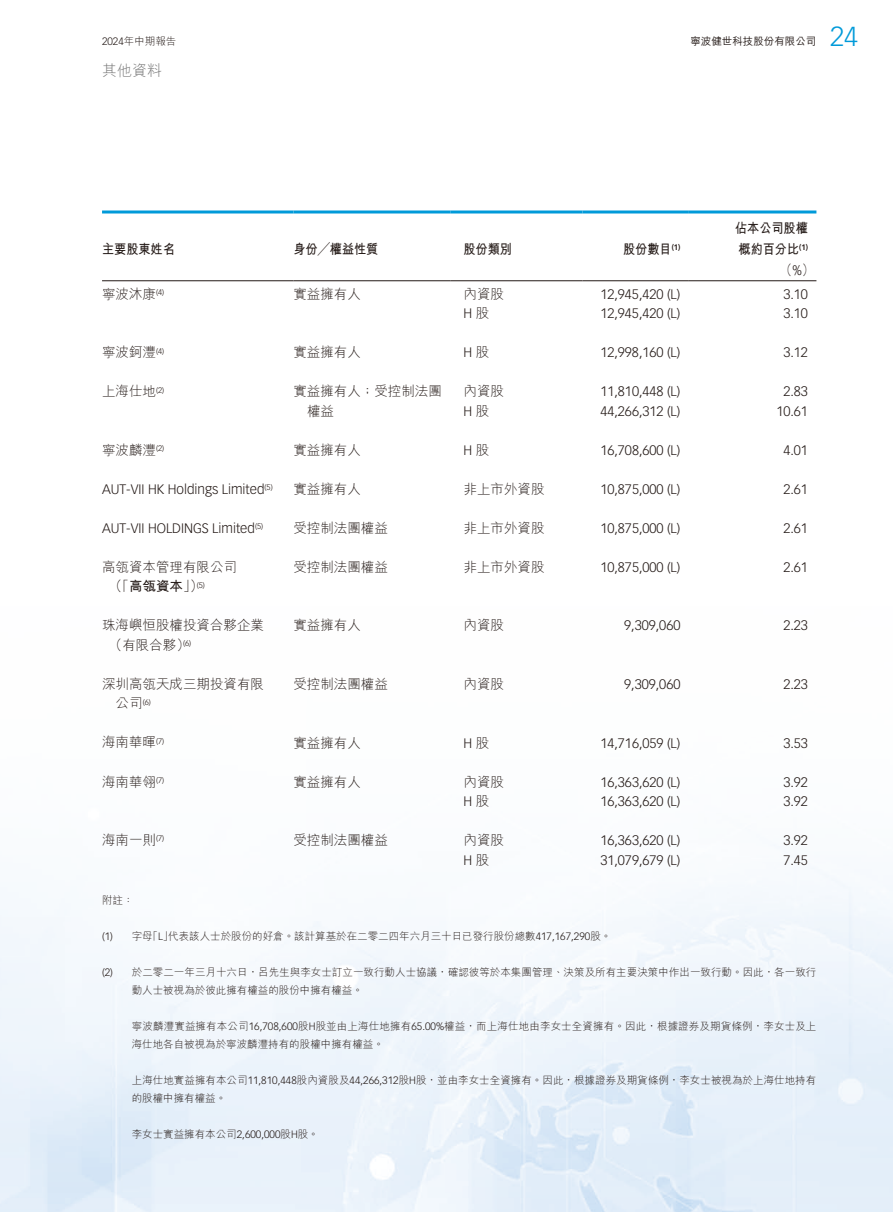
<style>
.page{position:relative;width:893px;height:1212px;background:#fff}
.page>*{position:absolute;margin:0;border:0;box-sizing:border-box;transform-origin:0 0}
.t1{font:300 27px "Vectora LT Std";color:#009ad9}
.t2{font:300 15px "M Hei HK";color:#727272}
.t3{font:300 13.5px "Vectora LT Std";color:#231916}
.t4{font:300 13.5px "M Hei HK";color:#231916}
.t5{font:700 13.5px/21px "M Hei HK";color:#231916;scale:.9 1}
.t6{font:700 13.5px "M Hei HK";color:#231916}
.t7{font:300 10.5px/18px "M Hei HK";letter-spacing:.005em;color:#231916}
.t8{font:500 10.5px "M Hei HK";color:#231916}
.t9{font:300 10.5px "Vectora LT Std";color:#231916}
.t10{font:300 7.8px "Vectora LT Std";color:#231916}
.t11{font:700 7.8px "Vectora LT Std";color:#231916;scale:.9 1}
.s1{font-family:"Vectora LT Std"}
.s2{font-weight:300}
.s3{font-family:"Vectora LT Std";font-weight:300}
.s4{font-family:"M Hei HK"}
.s5{font-family:"M Hei HK";font-size:13.5px}
</style>
<div class="page">
<hr style="left:102px;top:210px;width:191px;height:3px;background:#009ad9">
<hr style="left:293px;top:210px;width:158px;height:3px;background:#009ad9">
<hr style="left:451px;top:210px;width:132px;height:3px;background:#009ad9">
<hr style="left:583px;top:210px;width:106px;height:3px;background:#009ad9">
<hr style="left:689px;top:210px;width:127px;height:3px;background:#009ad9">
<hr style="left:102px;top:280px;width:191px;height:1px;background:#231916">
<hr style="left:293px;top:280px;width:158px;height:1px;background:#231916">
<hr style="left:451px;top:280px;width:132px;height:1px;background:#231916">
<hr style="left:583px;top:280px;width:106px;height:1px;background:#231916">
<hr style="left:689px;top:280px;width:127px;height:1px;background:#231916">
<p class="t7" style="left:102px;top:32px;width:76px"><span class="s1">2024</span>年中期報告</p>
<h2 class="t2" style="left:102px;top:60px;width:61px">其他資料</h2>
<p class="t8" style="left:690px;top:33px;width:127px">寧波健世科技股份有限公司</p>
<h1 class="t1" style="left:830px;top:21px;width:30px">24</h1>
<p class="t5" style="left:102px;top:237px;width:82px">主要股東姓名</p>
<p class="t4" style="left:102px;top:284px;width:55px">寧波沐康</p>
<p class="t10" style="left:156px;top:288px;width:10px">)4(</p>
<p class="t5" style="left:293px;top:237px;width:96px">身份╱權益性質</p>
<p class="t4" style="left:293px;top:284px;width:69px">實益擁有人</p>
<p class="t5" style="left:463px;top:237px;width:55px">股份類別</p>
<p class="t4" style="left:463px;top:284px;width:42px">內資股</p>
<p class="t5" style="left:623px;top:237px;width:55px">股份數目</p>
<p class="t11" style="left:672px;top:242px;width:11px">(1)</p>
<p class="t3" style="left:600px;top:286px;width:81px">12,945,420 (L(</p>
<p class="t5" style="left:735px;top:216px;width:82px">佔本公司股權</p>
<p class="t11" style="left:799px;top:242px;width:11px">(1)</p>
<p class="t5" style="left:780px;top:237px;width:39px;text-indent:-42px">概約百分比<span class="s2">)</span><span class="s3">%</span><span class="s2">(</span></p>
<p class="t3" style="left:783px;top:286px;width:26px">3.10</p>
<p class="t3" style="left:463px;top:306px;width:27px">H <span class="s4">股</span></p>
<p class="t3" style="left:600px;top:306px;width:81px">12,945,420 (L(</p>
<p class="t3" style="left:783px;top:306px;width:26px">3.10</p>
<p class="t4" style="left:102px;top:343px;width:55px">寧波鈳灃</p>
<p class="t10" style="left:156px;top:346px;width:10px">)4(</p>
<p class="t4" style="left:293px;top:343px;width:69px">實益擁有人</p>
<p class="t3" style="left:463px;top:345px;width:27px">H <span class="s4">股</span></p>
<p class="t3" style="left:600px;top:345px;width:81px">12,998,160 (L(</p>
<p class="t3" style="left:783px;top:345px;width:26px">3.12</p>
<p class="t4" style="left:102px;top:382px;width:55px">上海仕地</p>
<p class="t10" style="left:156px;top:385px;width:10px">)2(</p>
<p class="t4" style="left:293px;top:382px;width:150px">實益擁有人；受控制法團</p>
<p class="t4" style="left:463px;top:382px;width:42px">內資股</p>
<p class="t3" style="left:600px;top:384px;width:81px">11,810,448 (L(</p>
<p class="t3" style="left:783px;top:384px;width:26px">2.83</p>
<p class="t4" style="left:307px;top:401px;width:28px">權益</p>
<p class="t3" style="left:463px;top:403px;width:27px">H <span class="s4">股</span></p>
<p class="t3" style="left:600px;top:403px;width:81px">44,266,312 (L(</p>
<p class="t3" style="left:776px;top:403px;width:33px">10.61</p>
<p class="t4" style="left:102px;top:440px;width:55px">寧波麟灃</p>
<p class="t10" style="left:156px;top:444px;width:10px">)2(</p>
<p class="t4" style="left:293px;top:440px;width:69px">實益擁有人</p>
<p class="t3" style="left:463px;top:442px;width:27px">H <span class="s4">股</span></p>
<p class="t3" style="left:600px;top:442px;width:81px">16,708,600 (L(</p>
<p class="t3" style="left:783px;top:442px;width:26px">4.01</p>
<p class="t3" style="left:102px;top:481px;width:164px">AUT-VII HK Holdings Limited</p>
<p class="t10" style="left:265px;top:483px;width:10px">)5(</p>
<p class="t4" style="left:293px;top:479px;width:69px">實益擁有人</p>
<p class="t4" style="left:463px;top:479px;width:82px">非上市外資股</p>
<p class="t3" style="left:600px;top:481px;width:81px">10,875,000 (L(</p>
<p class="t3" style="left:783px;top:481px;width:26px">2.61</p>
<p class="t3" style="left:102px;top:520px;width:155px">AUT-VII HOLDINGS Limited</p>
<p class="t4" style="left:102px;top:557px;width:136px">高瓴資本管理有限公司</p>
<p class="t10" style="left:183px;top:580px;width:23px">( 5 )<span class="s5">(「</span></p>
<p class="t10" style="left:255px;top:522px;width:10px">)5(</p>
<p class="t6" style="left:109px;top:577px;width:76px"><span class="s2">（「</span>高瓴資本</p>
<p class="t4" style="left:293px;top:518px;width:96px">受控制法團權益</p>
<p class="t4" style="left:293px;top:557px;width:96px">受控制法團權益</p>
<p class="t4" style="left:463px;top:518px;width:82px">非上市外資股</p>
<p class="t4" style="left:463px;top:557px;width:82px">非上市外資股</p>
<p class="t3" style="left:600px;top:520px;width:81px">10,875,000 (L(</p>
<p class="t3" style="left:600px;top:559px;width:81px">10,875,000 (L(</p>
<p class="t3" style="left:783px;top:520px;width:26px">2.61</p>
<p class="t3" style="left:783px;top:559px;width:26px">2.61</p>
<p class="t4" style="left:102px;top:616px;width:163px">珠海嶼恒股權投資合夥企業</p>
<p class="t10" style="left:176px;top:639px;width:16px">(6)<span class="s5">(</span></p>
<p class="t4" style="left:109px;top:635px;width:69px">（有限合夥</p>
<p class="t4" style="left:293px;top:616px;width:69px">實益擁有人</p>
<p class="t4" style="left:463px;top:616px;width:42px">內資股</p>
<p class="t3" style="left:624px;top:618px;width:58px">9,309,060</p>
<p class="t3" style="left:783px;top:618px;width:26px">2.23</p>
<p class="t4" style="left:102px;top:674px;width:163px">深圳高瓴天成三期投資有限</p>
<p class="t10" style="left:143px;top:697px;width:10px">(6)</p>
<p class="t4" style="left:116px;top:694px;width:28px">公司</p>
<p class="t4" style="left:293px;top:674px;width:96px">受控制法團權益</p>
<p class="t4" style="left:463px;top:674px;width:42px">內資股</p>
<p class="t3" style="left:624px;top:676px;width:58px">9,309,060</p>
<p class="t3" style="left:783px;top:676px;width:26px">2.23</p>
<p class="t4" style="left:102px;top:733px;width:55px">海南華暉</p>
<p class="t10" style="left:156px;top:736px;width:10px">)7(</p>
<p class="t4" style="left:293px;top:733px;width:69px">實益擁有人</p>
<p class="t3" style="left:463px;top:735px;width:27px">H <span class="s4">股</span></p>
<p class="t3" style="left:600px;top:735px;width:81px">14,716,059 (L(</p>
<p class="t3" style="left:783px;top:735px;width:26px">3.53</p>
<p class="t4" style="left:102px;top:772px;width:55px">海南華翎</p>
<p class="t10" style="left:156px;top:775px;width:10px">)7(</p>
<p class="t4" style="left:293px;top:772px;width:69px">實益擁有人</p>
<p class="t4" style="left:463px;top:772px;width:42px">內資股</p>
<p class="t3" style="left:600px;top:774px;width:81px">16,363,620 (L(</p>
<p class="t3" style="left:783px;top:774px;width:26px">3.92</p>
<p class="t3" style="left:463px;top:793px;width:27px">H <span class="s4">股</span></p>
<p class="t3" style="left:600px;top:793px;width:81px">16,363,620 (L(</p>
<p class="t3" style="left:783px;top:793px;width:26px">3.92</p>
<p class="t4" style="left:102px;top:830px;width:55px">海南一則</p>
<p class="t10" style="left:156px;top:834px;width:10px">)7(</p>
<p class="t4" style="left:293px;top:830px;width:96px">受控制法團權益</p>
<p class="t4" style="left:463px;top:830px;width:42px">內資股</p>
<p class="t3" style="left:600px;top:832px;width:81px">16,363,620 (L(</p>
<p class="t3" style="left:783px;top:832px;width:26px">3.92</p>
<p class="t3" style="left:463px;top:852px;width:27px">H <span class="s4">股</span></p>
<p class="t3" style="left:600px;top:852px;width:81px">31,079,679 (L(</p>
<p class="t3" style="left:783px;top:852px;width:26px">7.45</p>
<p class="t7" style="left:102px;top:891px;width:33px">附註：</p>
<p class="t9" style="left:102px;top:930px;width:12px">1( )</p>
<p class="t7" style="left:132px;top:927px;width:22px">字母</p>
<p class="t7" style="left:168px;top:927px;width:445px">代表該人士於股份的好倉。該計算基於在二零二四年六月三十日已發行股份總數<span class="s1">417,167,290</span>股。</p>
<p class="t7" style="left:148px;top:927px;width:27px">「」<span class="s1">L</span></p>
<p class="t9" style="left:102px;top:966px;width:12px">2( )</p>
<p class="t7" style="left:132px;top:963px;width:686px">於二零二一年三月十六日，呂先生與李女士訂立一致行動人士協議，確認彼等於本集團管理、決策及所有主要決策中作出一致行動。因此，各一致行</p>
<p class="t7" style="left:132px;top:981px;width:232px">動人士被視為於彼此擁有權益的股份中擁有權益。</p>
<p class="t7" style="left:132px;top:1017px;width:686px">寧波麟灃實益擁有本公司<span class="s1">16,708,600</span>股<span class="s1">H</span>股並由上海仕地擁有<span class="s1">65.00%</span>權益，而上海仕地由李女士全資擁有。因此，根據證券及期貨條例，李女士及上海仕地各自被視為於寧波麟灃持有的股權中擁有權益。</p>
<p class="t7" style="left:132px;top:1071px;width:686px">上海仕地實益擁有本公司<span class="s1">11,810,448</span>股內資股及<span class="s1">44,266,312</span>股<span class="s1">H</span>股，並由李女士全資擁有。因此，根據證券及期貨條例，李女士被視為於上海仕地持有的股權中擁有權益。</p>
<p class="t7" style="left:132px;top:1125px;width:188px">李女士實益擁有本公司<span class="s1">2,600,000</span>股<span class="s1">H</span>股。</p>
</div>
